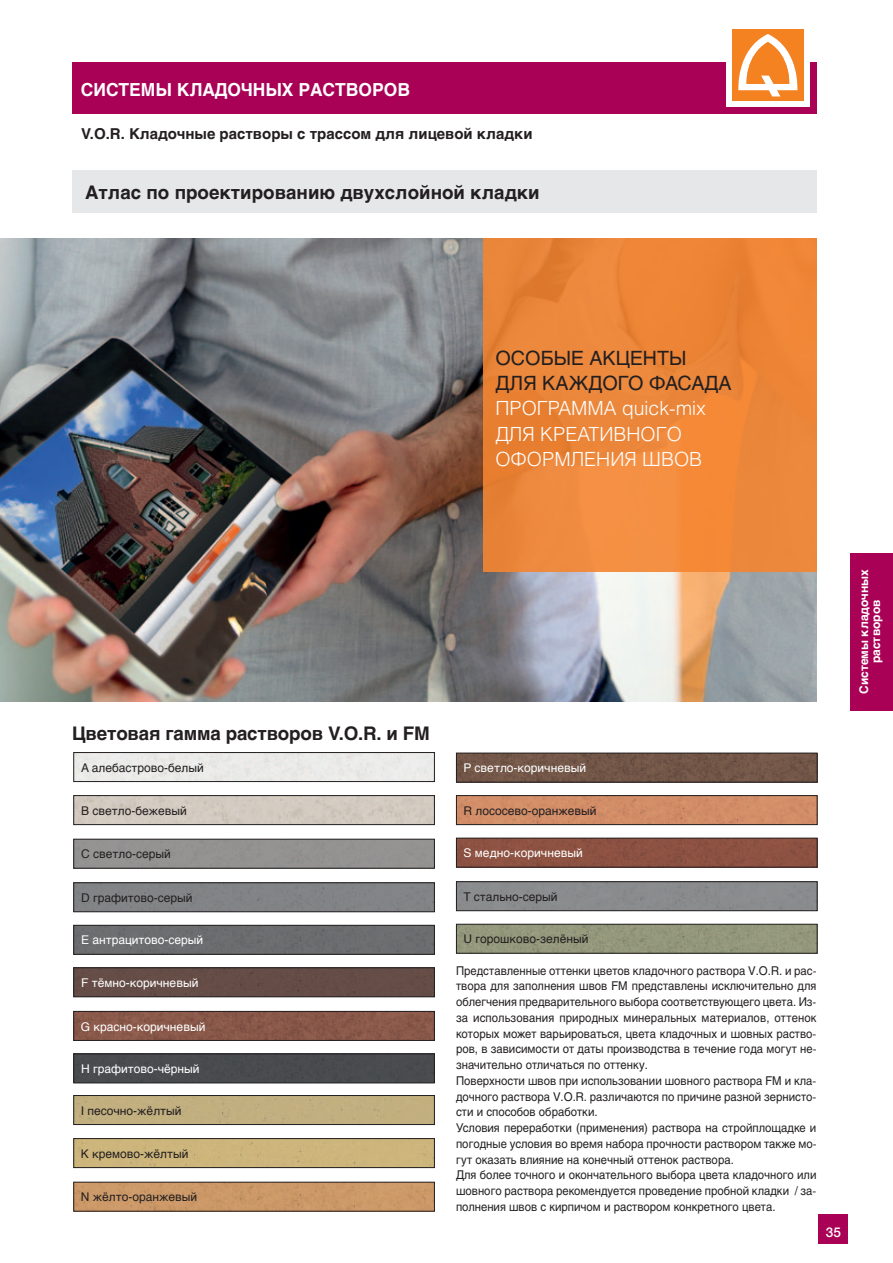
<style>
.page{position:relative;width:893px;height:1263px;background:#fff}
.page>*{position:absolute;margin:0;border:0;box-sizing:border-box;transform-origin:0 0}
.t1{font:19.5px "Helios Light C";color:#fff}
.t2{font:19.5px/25.3px "Helios C";color:#231f20}
.t3{font:700 18.75px "Helvetica";letter-spacing:-.01em;color:#231f20}
.t4{font:700 18px "Helvetica";color:#fff}
.t5{font:700 15px "Helvetica";color:#231f20}
.t6{font:500 13.5px "Helvetica Neue LT Pro";color:#fff}
.t7{font:12px/15.8px "Helios C";color:#231f20;scale:.94 1}
.t8{font:12px "Helvetica";color:#231f20}
.t9{font:12px "Helvetica";color:#fff}
.t10{font:700 12px/12px "Helvetica";color:#fff;text-align:center}
</style>
<div class="page">
<div style="left:819px;top:1214px;width:29px;height:30px;background:#a90156"></div>
<div style="left:72px;top:63px;width:744px;height:51px;background:#a90156"></div>
<div style="left:726px;top:23px;width:84px;height:84px;background:#fff"></div>
<div style="left:732px;top:30px;width:71px;height:71px;background:#f58220"></div>
<svg style="left:738px;top:34px;width:60px;height:62px"></svg>
<div style="left:850px;top:553px;width:43px;height:157px;background:#a90156"></div>
<img style="left:0;top:238px;width:816px;height:464px">
<div style="left:72px;top:170px;width:744px;height:43px;background:#e6e7e9"></div>
<div style="left:483px;top:238px;width:333px;height:334px;background:#ed8739"></div>
<img style="left:458px;top:755px;width:357px;height:25px">
<div style="left:456px;top:753px;width:361px;height:29px;border:1px solid #231f20"></div>
<div style="left:458px;top:797px;width:357px;height:26px;background:#d28d68"></div>
<div style="left:456px;top:795px;width:361px;height:30px;border:1px solid #231f20"></div>
<div style="left:458px;top:840px;width:357px;height:25px;background:#8d5242"></div>
<div style="left:456px;top:838px;width:361px;height:29px;border:1px solid #231f20"></div>
<div style="left:456px;top:881px;width:361px;height:30px;border:1px solid #231f20"></div>
<div style="left:73px;top:752px;width:362px;height:30px;border:1px solid #231f20"></div>
<div style="left:73px;top:795px;width:362px;height:30px;border:1px solid #231f20"></div>
<div style="left:73px;top:839px;width:362px;height:29px;border:1px solid #231f20"></div>
<div style="left:75px;top:884px;width:358px;height:26px;background:#828486"></div>
<div style="left:73px;top:882px;width:362px;height:30px;border:1px solid #231f20"></div>
<div style="left:75px;top:927px;width:358px;height:26px;background:#6c6d6f"></div>
<div style="left:73px;top:925px;width:362px;height:30px;border:1px solid #231f20"></div>
<div style="left:75px;top:969px;width:358px;height:26px;background:#654d47"></div>
<div style="left:73px;top:967px;width:362px;height:30px;border:1px solid #231f20"></div>
<img style="left:75px;top:1013px;width:358px;height:26px">
<div style="left:73px;top:1011px;width:362px;height:30px;border:1px solid #231f20"></div>
<div style="left:75px;top:1055px;width:358px;height:26px;background:#494c4e"></div>
<div style="left:73px;top:1053px;width:362px;height:30px;border:1px solid #231f20"></div>
<img style="left:458px;top:926px;width:357px;height:26px">
<div style="left:456px;top:924px;width:361px;height:30px;border:1px solid #231f20"></div>
<div style="left:73px;top:1138px;width:362px;height:30px;border:1px solid #231f20"></div>
<div style="left:75px;top:1184px;width:358px;height:25px;background:#cc9968"></div>
<div style="left:73px;top:1182px;width:362px;height:29px;border:1px solid #231f20"></div>
<div style="left:73px;top:1095px;width:362px;height:30px;border:1px solid #231f20"></div>
<h3 class="t4" style="left:81px;top:75px;width:331px">Системы кладочных растворов</h3>
<p class="t5" style="left:81px;top:121px;width:453px">V.O.R. Кладочные растворы с трассом для лицевой кладки</p>
<h2 class="t3" style="left:85px;top:177px;width:456px">Атлас по проектированию двухслойной кладки</h2>
<h1 class="t2" style="left:495px;top:345px;width:135px">ОСОБЫЕ АКЦЕНТЫ<br>ДЛЯ</h1>
<h1 class="t2" style="left:542px;top:370px;width:29px">КАЖДОГО</h1>
<h1 class="t2" style="left:649px;top:370px;width:57px">ФАСАДА</h1>
<h1 class="t1" style="left:495px;top:397px;width:79px">ПРОГРАММА</h1>
<h1 class="t1" style="left:622px;top:397px;width:85px">quick-mix</h1>
<h1 class="t1" style="left:495px;top:422px;width:119px">ДЛЯ КРЕАТИВНО</h1>
<h1 class="t1" style="left:656px;top:422px;width:26px">ГО</h1>
<h1 class="t1" style="left:495px;top:447px;width:74px">ОФОРМЛЕНИЯ</h1>
<h1 class="t1" style="left:642px;top:447px;width:33px">ШВОВ</h1>
<h2 class="t3" style="left:72px;top:718px;width:359px">Цветовая гамма растворов V.O.R. и FM</h2>
<p class="t8" style="left:81px;top:759px;width:124px">A АЛЕБАСТРОВО-БЕЛЫЙ</p>
<p class="t8" style="left:81px;top:801px;width:107px">B СВЕТЛО-БЕЖЕВЫЙ</p>
<p class="t8" style="left:81px;top:845px;width:91px">C СВЕТЛО-СЕРЫЙ</p>
<p class="t8" style="left:81px;top:888px;width:113px">D ГРАФИТОВО-СЕРЫЙ</p>
<p class="t9" style="left:81px;top:931px;width:124px">E АНТРАЦИТОВО-СЕРЫЙ</p>
<p class="t9" style="left:81px;top:973px;width:119px">F ТЁМНО-КОРИЧНЕВЫЙ</p>
<p class="t9" style="left:81px;top:1017px;width:126px">G КРАСНО-КОРИЧНЕВЫЙ</p>
<p class="t9" style="left:81px;top:1059px;width:120px">H ГРАФИТОВО-ЧЁРНЫЙ</p>
<p class="t8" style="left:81px;top:1102px;width:102px">I ПЕСОЧНО-ЖЁЛТЫЙ</p>
<p class="t8" style="left:81px;top:1144px;width:109px">K КРЕМОВО-ЖЁЛТЫЙ</p>
<p class="t8" style="left:81px;top:1188px;width:118px">N ЖЁЛТО-ОРАНЖЕВЫЙ</p>
<p class="t10" style="left:858px;top:694px;width:127px;rotate:-90deg">Системы кладочных растворов</p>
<p class="t9" style="left:463px;top:759px;width:124px">P СВЕТЛО-КОРИЧНЕВЫЙ</p>
<p class="t8" style="left:463px;top:801px;width:134px">R ЛОСОСЕВО-ОРАНЖЕВЫЙ</p>
<p class="t9" style="left:463px;top:844px;width:121px">S МЕДНО-КОРИЧНЕВЫЙ</p>
<p class="t8" style="left:463px;top:887px;width:96px">T СТАЛЬНО-СЕРЫЙ</p>
<p class="t8" style="left:463px;top:930px;width:126px">U ГОРОШКОВО-ЗЕЛЁНЫЙ</p>
<p class="t7" style="left:456px;top:962px;width:385px">Представленные оттенки цветов кладочного раствора V.O.R. и рас&shy;твора для заполнения швов FM представлены исключительно для облегчения предварительного выбора соответствующего цвета. Из&shy;за использования природных минеральных материалов, оттенок которых может варьироваться, цвета кладочных и шовных раство&shy;ров, в зависимости от даты производства в течение года могут не&shy;значительно отличаться по оттенку.<br>Поверхности швов при использовании шовного раствора FM и кла&shy;дочного раствора V.O.R. различаются по причине разной зернисто&shy;сти и способов обработки.<br>Условия переработки (применения) раствора на стройплощадке и погодные условия во время набора прочности раствором также мо&shy;гут оказать влияние на конечный оттенок раствора.<br>Для более точного и окончательного выбора цвета кладочного или шовного раствора рекомендуется проведение пробной кладки / за&shy;полнения швов с кирпичом и раствором конкретного цвета.</p>
<p class="t6" style="left:826px;top:1224px;width:17px">35</p>
</div>
